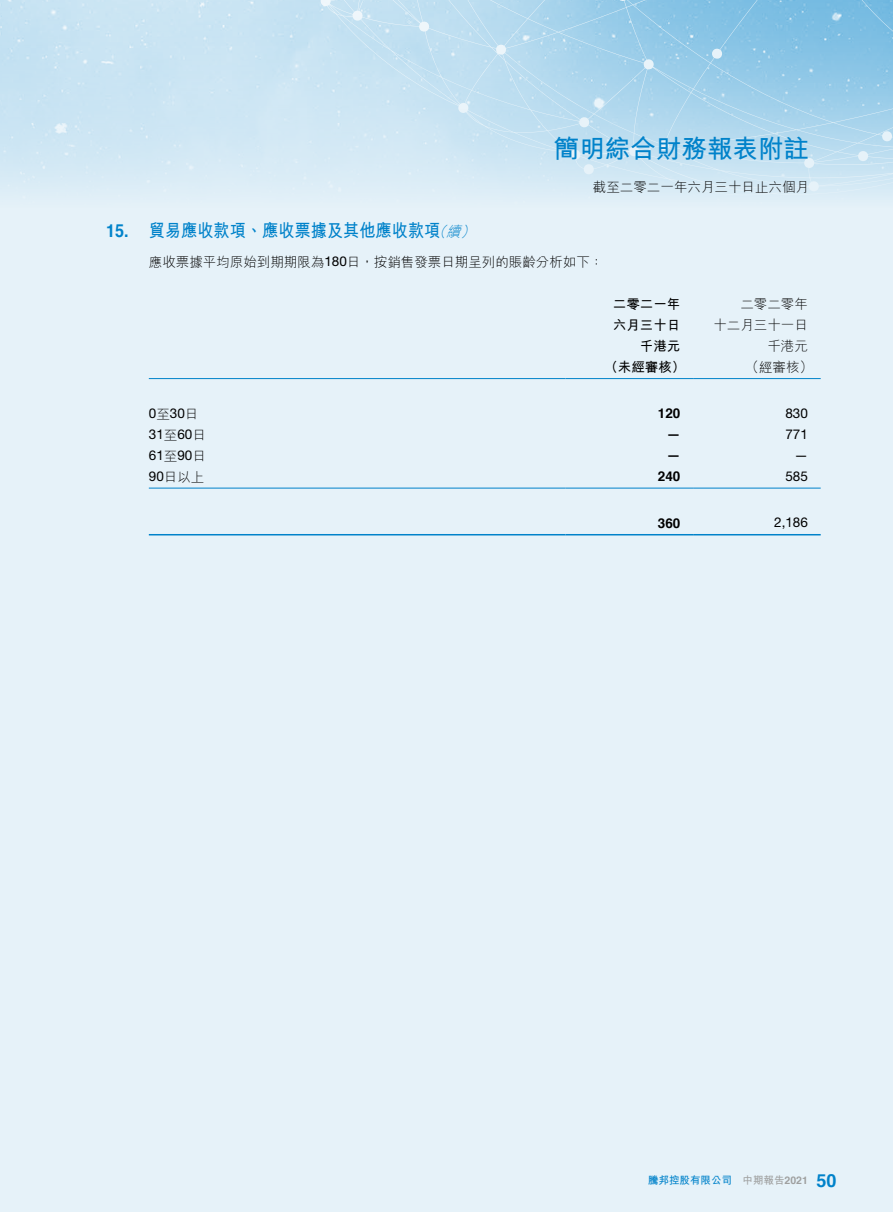
<style>
.page{position:relative;width:893px;height:1212px;background:#e6f2f9}
.page>*{position:absolute;margin:0;border:0;box-sizing:border-box;transform-origin:0 0}
.t1{font:700 25.5px "M Hei HK";color:#0082ca}
.t2{font:700 18px "M Hei HK";color:#0082ca;scale:.9 1}
.t3{font:700 18px "Helvetica";color:#0082ca;scale:.9 1}
.t4{font:700 18px "Helvetica";color:#0082ca}
.t5{font:italic 300 14.4px "M Hei HK";color:#0082ca}
.t6{font:300 13.5px/21px "M Hei HK";color:#000;text-align:right}
.t7{font:13.5px "Helvetica Neue LT Std";color:#000}
.t8{font:700 13.5px/21px "M Hei HK";color:#000}
.t9{font:700 13.5px "Helvetica";color:#000}
.t10{font:700 10.5px "M Hei HK";color:#9fa0a0}
.t11{font:700 10.5px "M Hei HK";color:#0082ca}
.s1{font-family:"Helvetica Neue LT Std";font-weight:400}
.s2{font-family:"M Hei HK";font-weight:300}
.s3{font-family:"Helvetica"}
</style>
<div class="page">
<img style="left:0;top:0;width:893px;height:196px">
<svg style="left:165px;top:0;width:728px;height:195px"></svg>
<hr style="left:149px;top:378px;width:417px;height:1px;background:#0082ca">
<hr style="left:566px;top:378px;width:127px;height:1px;background:#0082ca">
<hr style="left:693px;top:378px;width:128px;height:1px;background:#0082ca">
<hr style="left:149px;top:488px;width:417px;height:1px;background:#0082ca">
<hr style="left:566px;top:488px;width:127px;height:1px;background:#0082ca">
<hr style="left:693px;top:488px;width:128px;height:1px;background:#0082ca">
<hr style="left:149px;top:534px;width:417px;height:1px;background:#0082ca">
<hr style="left:566px;top:534px;width:127px;height:1px;background:#0082ca">
<hr style="left:693px;top:534px;width:128px;height:1px;background:#0082ca">
<h2 class="t3" style="left:106px;top:216px;width:27px">15.</h2>
<h2 class="t2" style="left:149px;top:217px;width:325px">貿易應收款項、應收票據及其他應收款項</h2>
<p class="t5" style="left:446px;top:222px;width:21px">續</p>
<p class="t5" style="left:432px;top:222px;width:21px">（</p>
<p class="t5" style="left:461px;top:222px;width:21px">(</p>
<h1 class="t1" style="left:554px;top:130px;width:256px">簡明綜合財務報表附註</h1>
<p class="t6" style="left:593px;top:176px;width:217px">截至二零二一年六月三十日止六個月</p>
<p class="t6" style="left:149px;top:251px;width:456px">應收票據平均原始到期期限為<span class="s1">180</span>日，按銷售發票日期呈列的賬齡分析如下：</p>
<p class="t8" style="left:613px;top:292px;width:69px">二零二一年六月三十日</p>
<p class="t6" style="left:713px;top:293px;width:96px">二零二零年<br>十二月三十一日千港元</p>
<p class="t8" style="left:640px;top:334px;width:42px">千港元</p>
<p class="t8" style="left:604px;top:355px;width:82px">（未經審核）</p>
<p class="t6" style="left:745px;top:356px;width:69px">（經審核(</p>
<p class="t7" style="left:149px;top:405px;width:51px"><span class="s2">至</span>0 30<span class="s2">日</span></p>
<p class="t9" style="left:658px;top:402px;width:24px">120</p>
<p class="t7" style="left:785px;top:405px;width:24px">830</p>
<p class="t7" style="left:149px;top:426px;width:59px">31<span class="s2">至</span>60<span class="s2">日</span></p>
<p class="t9" style="left:667px;top:423px;width:15px">—</p>
<p class="t7" style="left:785px;top:426px;width:24px">771</p>
<p class="t7" style="left:149px;top:447px;width:59px">61<span class="s2">至</span>90<span class="s2">日</span></p>
<p class="t9" style="left:667px;top:444px;width:15px">—</p>
<p class="t7" style="left:794px;top:447px;width:15px">—</p>
<p class="t6" style="left:149px;top:465px;width:57px"><span class="s1">90</span>日以上</p>
<p class="t9" style="left:658px;top:465px;width:24px">240</p>
<p class="t7" style="left:785px;top:468px;width:24px">585</p>
<p class="t9" style="left:658px;top:512px;width:24px">360</p>
<p class="t7" style="left:774px;top:514px;width:35px">2,186</p>
<p class="t11" style="left:648px;top:1172px;width:85px">騰邦控股有限公司</p>
<p class="t10" style="left:743px;top:1172px;width:67px">中期報告<span class="s3">2021</span></p>
<h2 class="t4" style="left:816px;top:1166px;width:22px">50</h2>
</div>
